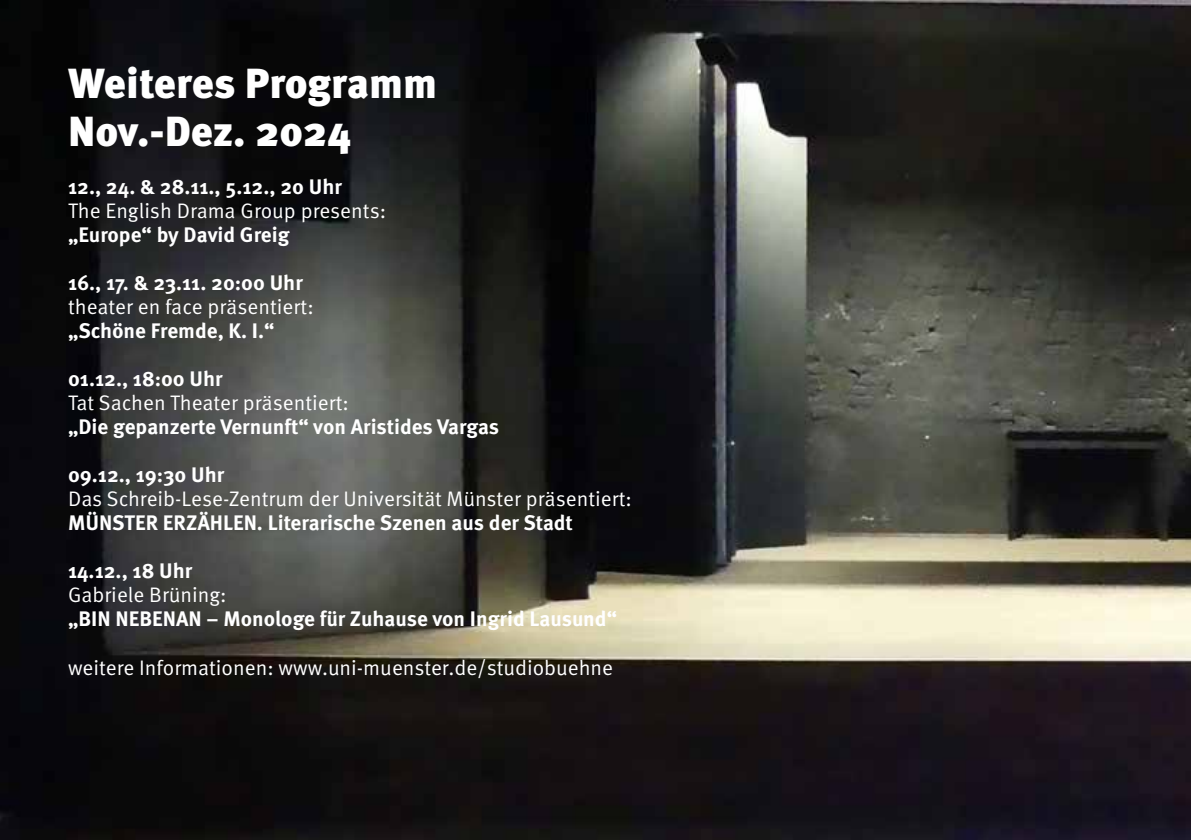
<style>
.page{position:relative;width:1191px;height:840px;background:#fff}
.page>*{position:absolute;margin:0;border:0;box-sizing:border-box;transform-origin:0 0}
.t1{font:900 42px/48px "Meta OT";letter-spacing:-.005em;color:#fff}
.t2{font:700 21px "Meta OT";color:#fff}
.t3{font:21px "Meta OT";color:#fff}
</style>
<div class="page">
<img style="left:0;top:0;width:1191px;height:839px">
<h1 class="t1" style="left:68px;top:61px;width:371px">Weiteres Programm<br>Nov.-Dez. 2024</h1>
<p class="t2" style="left:68px;top:173px;width:275px">12., 24. &amp; 28.11., 5.12., 20 Uhr</p>
<p class="t3" style="left:68px;top:198px;width:319px">The English Drama Group presents:</p>
<p class="t2" style="left:68px;top:221px;width:223px">„Europe“ by David Greig</p>
<p class="t2" style="left:68px;top:269px;width:236px">16., 17. &amp; 23.11. 20:00 Uhr</p>
<p class="t3" style="left:68px;top:294px;width:247px">theater en face präsentiert:</p>
<p class="t2" style="left:68px;top:317px;width:208px">„Schöne Fremde, K. I.“</p>
<p class="t2" style="left:68px;top:365px;width:156px">01.12., 18:00 Uhr</p>
<p class="t3" style="left:68px;top:390px;width:282px">Tat Sachen Theater präsentiert:</p>
<p class="t2" style="left:68px;top:413px;width:432px">„Die gepanzerte Vernunft“ von Aristides Vargas</p>
<p class="t2" style="left:68px;top:461px;width:158px">09.12., 19:30 Uhr</p>
<p class="t3" style="left:68px;top:486px;width:565px">Das Schreib-Lese-Zentrum der Universität Münster präsentiert:</p>
<p class="t2" style="left:68px;top:509px;width:506px">MÜNSTER ERZÄHLEN. Literarische Szenen aus der Stadt</p>
<p class="t2" style="left:68px;top:557px;width:126px">14.12., 18 Uhr</p>
<p class="t3" style="left:68px;top:582px;width:160px">Gabriele Brüning:</p>
<p class="t2" style="left:68px;top:605px;width:550px">„BIN NEBENAN – Monologe für Zuhause von Ingrid Lausund“</p>
<p class="t3" style="left:68px;top:654px;width:547px">weitere Informationen: www.uni-muenster.de/studiobuehne</p>
</div>
